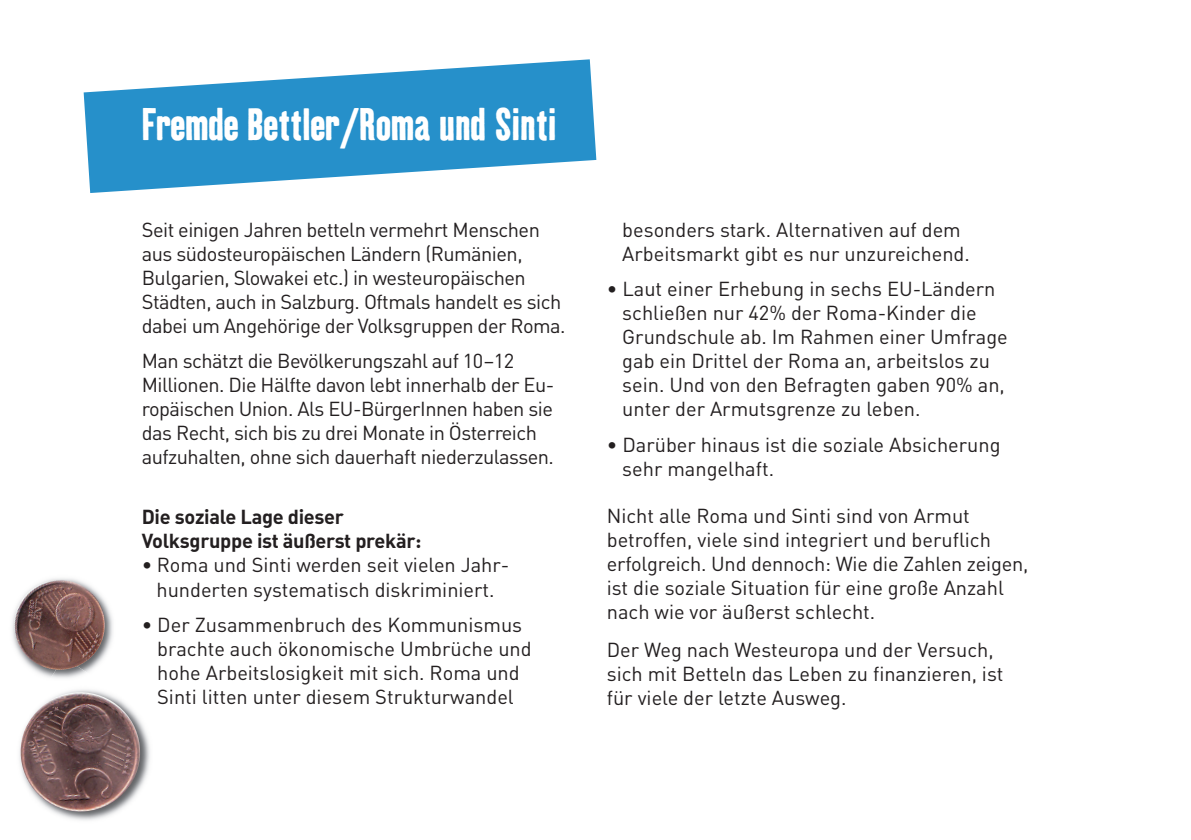
<style>
.page{position:relative;width:1191px;height:840px;background:#fff}
.page>*{position:absolute;margin:0;border:0;box-sizing:border-box;transform-origin:0 0}
.t1{font:44px "Kipp No 1";color:#fff}
.t2{font:20px/24px "DIN";color:#231f20}
.t3{font:20px/24px "DIN";letter-spacing:-.025em;color:#231f20}
.t4{font:20px/24px "DIN Bold Alternate";letter-spacing:-.015em;color:#231f20}
</style>
<div class="page">
<svg style="left:84px;top:59px;width:512px;height:134px;fill:#2690ca"></svg>
<img style="left:19px;top:689px;width:129px;height:130px">
<img style="left:12px;top:578px;width:101px;height:98px">
<img style="left:46px;top:657px;width:60px;height:21px">
<img style="left:14px;top:579px;width:91px;height:90px;border-radius:50%">
<h1 class="t1" style="left:142px;top:99px;width:416px">Fremde Bettler/Roma und Sinti</h1>
<p class="t3" style="left:142px;top:218px;width:425px">Seit einigen Jahren betteln vermehrt Menschen aus südosteuropäischen Ländern (Rumänien, Bulgarien, Slowakei etc.) in westeuropäischen Städten, auch in Salzburg. Oftmals handelt es sich dabei um Angehörige der Volksgruppen der Roma.</p>
<p class="t3" style="left:142px;top:349px;width:414px">Man schätzt die Bevölkerungszahl auf 10–12<br>Millionen. Die Hälfte davon lebt innerhalb der Eu&shy;ropäischen Union. Als EU-BürgerInnen haben sie das Recht, sich bis zu drei Monate in Österreich aufzuhalten, ohne sich dauerhaft niederzulassen.</p>
<p class="t4" style="left:142px;top:505px;width:281px">Die soziale Lage dieser<br>Volksgruppe ist äußerst prekär:</p>
<p class="t2" style="left:142px;top:553px;width:369px;text-align:center">• Roma und Sinti werden seit vielen Jahr&shy;hunderten systematisch diskriminiert.</p>
<p class="t2" style="left:157px;top:612px;width:376px;text-indent:-16px">• Der Zusammenbruch des Kommunismus brachte auch ökonomische Umbrüche und hohe Arbeitslosigkeit mit sich. Roma und Sinti litten unter diesem Strukturwandel</p>
<p class="t2" style="left:622px;top:218px;width:349px">besonders stark. Alternativen auf dem<br>Arbeitsmarkt gibt es nur unzureichend.</p>
<p class="t2" style="left:622px;top:277px;width:387px;text-indent:-15px">• Laut einer Erhebung in sechs EU-Ländern schließen nur 42% der Roma-Kinder die Grundschule ab. Im Rahmen einer Umfrage gab ein Drittel der Roma an, arbeitslos zu sein. Und von den Befragten gaben 90% an, unter der Armutsgrenze zu leben.</p>
<p class="t2" style="left:622px;top:432px;width:380px;text-indent:-16px">• Darüber hinaus ist die soziale Absicherung sehr mangelhaft.</p>
<p class="t2" style="left:607px;top:503px;width:423px">Nicht alle Roma und Sinti sind von Armut betroffen, viele sind integriert und beruflich erfolgreich. Und dennoch: Wie die Zahlen zeigen, ist die soziale Situation für eine große Anzahl nach wie vor äußerst schlecht.</p>
<p class="t2" style="left:607px;top:637px;width:398px">Der Weg nach Westeuropa und der Versuch, sich mit Betteln das Leben zu finanzieren, ist für viele der letzte Ausweg.</p>
</div>
